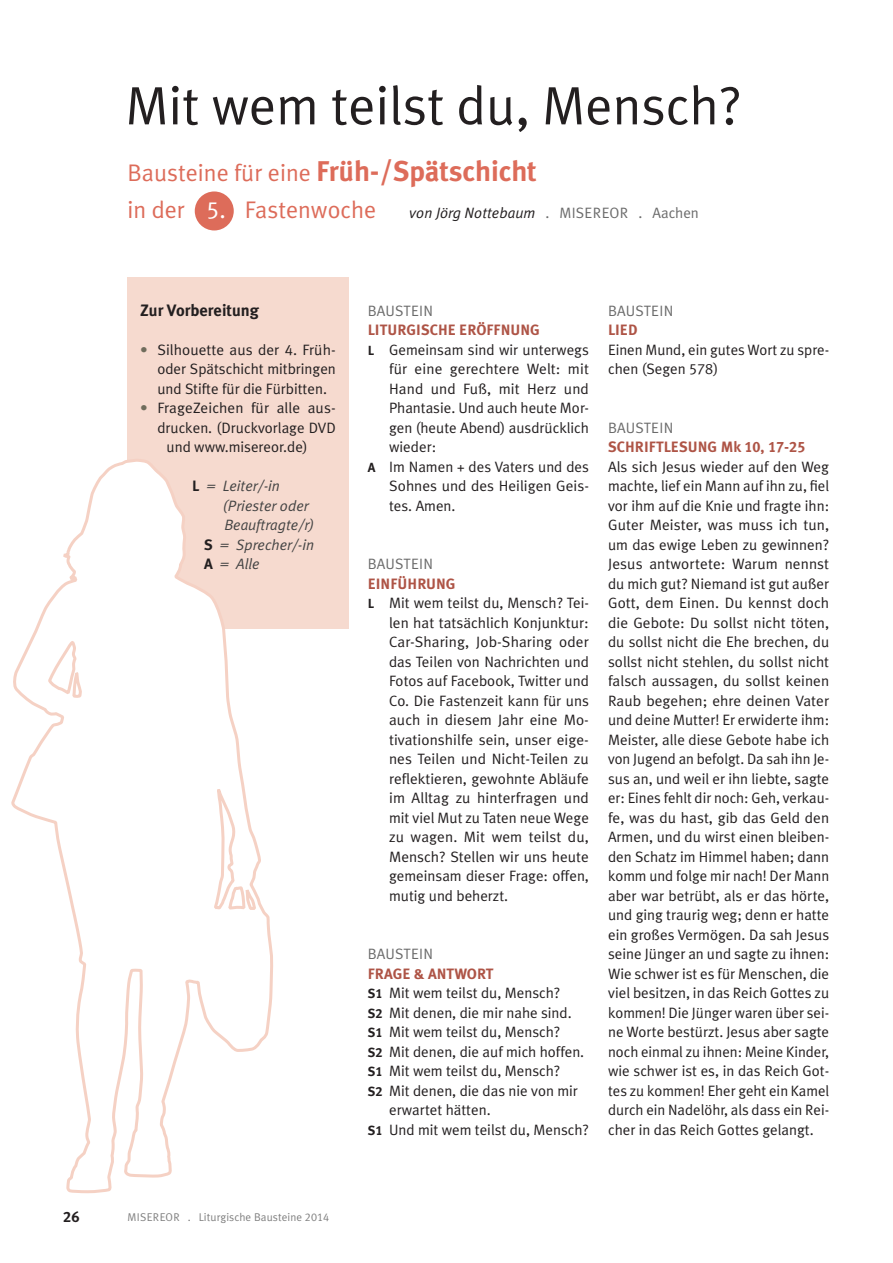
<style>
.page{position:relative;width:893px;height:1263px;background:#fff}
.page>*{position:absolute;margin:0;border:0;box-sizing:border-box;transform-origin:0 0}
.t1{font:54px "Meta Plus Normal";color:#231f20}
.t2{font:700 28.5px "Meta Plus";color:#dd6c5a}
.t3{font:24px "Meta Plus Normal";color:#dd6c5a}
.t4{font:700 16.5px "Meta Plus";color:#231f20}
.t5{font:15px/19.5px "Meta Plus Normal";color:#231f20;text-align:justify}
.t6{font:700 15px "Meta Plus";color:#ae5446}
.t7{font:italic 15px "Meta Plus Normal";color:#434343}
.t8{font:15px "Meta Plus Normal";letter-spacing:.01em;color:#6b6b6b}
.t9{font:italic 15px "Meta Plus Normal";color:#231f20}
.t10{font:15px "Meta Plus Bold Caps";color:#231f20}
.t11{font:11.25px "Meta Plus Normal";letter-spacing:.01em;color:#808080}
.s1{font-family:"Meta Plus Normal";font-weight:400;font-size:24px}
.s2{font-family:"Meta Plus Normal Caps";color:#fff}
.s3{font-style:normal;color:#6b6b6b}
.s4{color:#6f6c5c}
.s5{font-family:"Meta Plus Normal Caps"}
.s6{font-family:"Meta Plus";font-weight:700;font-style:normal;color:#231f20}
.s7{font-family:"Meta Plus";font-weight:700;font-size:13.2px}
.s8{font-family:"Meta Plus Bold Caps";font-size:13.2px}
.s9{font-family:"Meta Plus Bold Caps";font-weight:400}
</style>
<div class="page">
<div style="left:128px;top:277px;width:221px;height:351px;background:#f6dacf"></div>
<div style="left:195px;top:191px;width:39px;height:39px;background:#dd6c5a;border-radius:50%"></div>
<svg style="left:11px;top:458px;width:263px;height:736px"></svg>
<h1 class="t1" style="left:125px;top:86px;width:618px">Mit wem teilst du, Mensch?</h1>
<h2 class="t2" style="left:128px;top:160px;width:411px"><span class="s1">Bausteine für eine</span> Früh-/Spätschicht</h2>
<h3 class="t3" style="left:128px;top:201px;width:250px">in der <span class="s2">5.</span> Fastenwoche</h3>
<p class="t9" style="left:409px;top:207px;width:291px">von Jörg Nottebaum <span class="s3">. MISEREOR . Aachen</span></p>
<p class="t4" style="left:140px;top:303px;width:120px">Zur Vorbereitung</p>
<p class="t5" style="left:157px;top:341px;width:180px;text-indent:-17px"><span class="s4">•</span> Silhouette aus der <span class="s5">4</span>. Früh&shy;oder Spätschicht mitbringen und Stifte für die Fürbitten.</p>
<p class="t5" style="left:140px;top:399px;width:197px"><span class="s4">•</span> FrageZeichen für alle aus-</p>
<p class="t5" style="left:157px;top:419px;width:180px">drucken. (Druckvorlage DVD</p>
<p class="t5" style="left:167px;top:438px;width:143px">und www.misereor.de)</p>
<p class="t7" style="left:192px;top:480px;width:89px"><span class="s6">L</span> = Leiter/ -in</p>
<p class="t7" style="left:223px;top:500px;width:87px">(Priester oder</p>
<p class="t7" style="left:224px;top:519px;width:92px">Beauftragte/ r)</p>
<p class="t7" style="left:204px;top:539px;width:112px"><span class="s6">S</span> = Sprecher/ -in</p>
<p class="t7" style="left:204px;top:558px;width:57px"><span class="s6">A</span> = Alle</p>
<p class="t10" style="left:63px;top:1207px;width:18px">26</p>
<p class="t11" style="left:128px;top:1213px;width:203px">MISEREOR . Liturgische Bausteine <span class="s5">2014</span></p>
<p class="t8" style="left:368px;top:305px;width:67px">BAUSTEIN</p>
<p class="t6" style="left:368px;top:324px;width:174px">LITURGISCHE ERÖFFNUNG</p>
<p class="t5" style="left:368px;top:341px;width:223px"><span class="s7">L</span> Gemeinsam sind wir unterwegs</p>
<p class="t5" style="left:389px;top:360px;width:201px">für eine gerechtere Welt: mit</p>
<p class="t5" style="left:389px;top:380px;width:201px">Hand und Fuß, mit Herz und</p>
<p class="t5" style="left:389px;top:399px;width:201px">Phantasie. Und auch heute Mor-</p>
<p class="t5" style="left:389px;top:419px;width:201px">gen (heute Abend) ausdrücklich</p>
<p class="t5" style="left:389px;top:438px;width:49px">wieder:</p>
<p class="t5" style="left:368px;top:458px;width:223px"><span class="s7">A</span> Im Namen + des Vaters und des</p>
<p class="t5" style="left:389px;top:477px;width:201px">Sohnes und des Heiligen Geis-</p>
<p class="t5" style="left:389px;top:497px;width:68px">tes. Amen.</p>
<p class="t8" style="left:368px;top:558px;width:67px">BAUSTEIN</p>
<p class="t6" style="left:368px;top:578px;width:89px">EINFÜHRUNG</p>
<p class="t5" style="left:389px;top:594px;width:201px;text-indent:-21px"><span class="s7">L</span> Mit wem teilst du, Mensch? Tei&shy;len hat tatsächlich Konjunktur:<br>Car-Sharing, Job-Sharing oder das Teilen von Nachrichten und Fotos auf Facebook, Twitter und Co. Die Fastenzeit kann für uns auch in diesem Jahr eine Mo&shy;tivationshilfe sein, unser eige&shy;nes Teilen und Nicht-Teilen zu reflektieren, gewohnte Abläufe im Alltag zu hinterfragen und mit viel Mut zu Taten neue Wege zu wagen. Mit wem teilst du, Mensch? Stellen wir uns heute gemeinsam dieser Frage: offen, mutig und beherzt.</p>
<p class="t8" style="left:368px;top:948px;width:67px">BAUSTEIN</p>
<p class="t6" style="left:368px;top:968px;width:127px">FRAGE &amp; ANTWORT</p>
<p class="t5" style="left:368px;top:984px;width:194px"><span class="s7">S</span><span class="s8">1</span> Mit wem teilst du, Mensch?</p>
<p class="t5" style="left:368px;top:1004px;width:205px"><span class="s7">S</span><span class="s8">2</span> Mit denen, die mir nahe sind.</p>
<p class="t5" style="left:368px;top:1023px;width:194px"><span class="s7">S</span><span class="s8">1</span> Mit wem teilst du, Mensch?</p>
<p class="t5" style="left:368px;top:1043px;width:218px"><span class="s7">S</span><span class="s8">2</span> Mit denen, die auf mich hoffen.</p>
<p class="t5" style="left:368px;top:1062px;width:194px"><span class="s7">S</span><span class="s8">1</span> Mit wem teilst du, Mensch?</p>
<p class="t5" style="left:368px;top:1082px;width:212px"><span class="s7">S</span><span class="s8">2</span> Mit denen, die das nie von mir</p>
<p class="t5" style="left:389px;top:1101px;width:103px">erwartet hätten.</p>
<p class="t5" style="left:368px;top:1121px;width:223px"><span class="s7">S</span><span class="s8">1</span> Und mit wem teilst du, Mensch?</p>
<p class="t8" style="left:608px;top:305px;width:67px">BAUSTEIN</p>
<p class="t6" style="left:608px;top:324px;width:31px">LIED</p>
<p class="t5" style="left:608px;top:341px;width:223px">Einen Mund, ein gutes Wort zu spre&shy;chen (Segen <span class="s5">578</span>)</p>
<p class="t8" style="left:608px;top:422px;width:67px">BAUSTEIN</p>
<p class="t6" style="left:608px;top:441px;width:199px">SCHRIFTLESUNG Mk <span class="s9">10, 17-25</span></p>
<p class="t5" style="left:608px;top:458px;width:223px">Als sich Jesus wieder auf den Weg machte, lief ein Mann auf ihn zu, fiel vor ihm auf die Knie und fragte ihn:<br>Guter Meister, was muss ich tun, um das ewige Leben zu gewinnen?<br>Jesus antwortete: Warum nennst du mich gut? Niemand ist gut außer Gott, dem Einen. Du kennst doch die Gebote: Du sollst nicht töten, du sollst nicht die Ehe brechen, du sollst nicht stehlen, du sollst nicht falsch aussagen, du sollst keinen Raub begehen; ehre deinen Vater und deine Mutter! Er erwiderte ihm:<br>Meister, alle diese Gebote habe ich von Jugend an befolgt. Da sah ihn Je&shy;sus an, und weil er ihn liebte, sagte er: Eines fehlt dir noch: Geh, verkau&shy;fe, was du hast, gib das Geld den Armen, und du wirst einen bleiben&shy;den Schatz im Himmel haben; dann komm und folge mir nach! Der Mann aber war betrübt, als er das hörte, und ging traurig weg; denn er hatte ein großes Vermögen. Da sah Jesus seine Jünger an und sagte zu ihnen:<br>Wie schwer ist es für Menschen, die viel besitzen, in das Reich Gottes zu kommen! Die Jünger waren über sei&shy;ne Worte bestürzt. Jesus aber sagte noch einmal zu ihnen: Meine Kinder, wie schwer ist es, in das Reich Got&shy;tes zu kommen! Eher geht ein Kamel durch ein Nadelöhr, als dass ein Rei&shy;cher in das Reich Gottes gelangt.</p>
</div>
